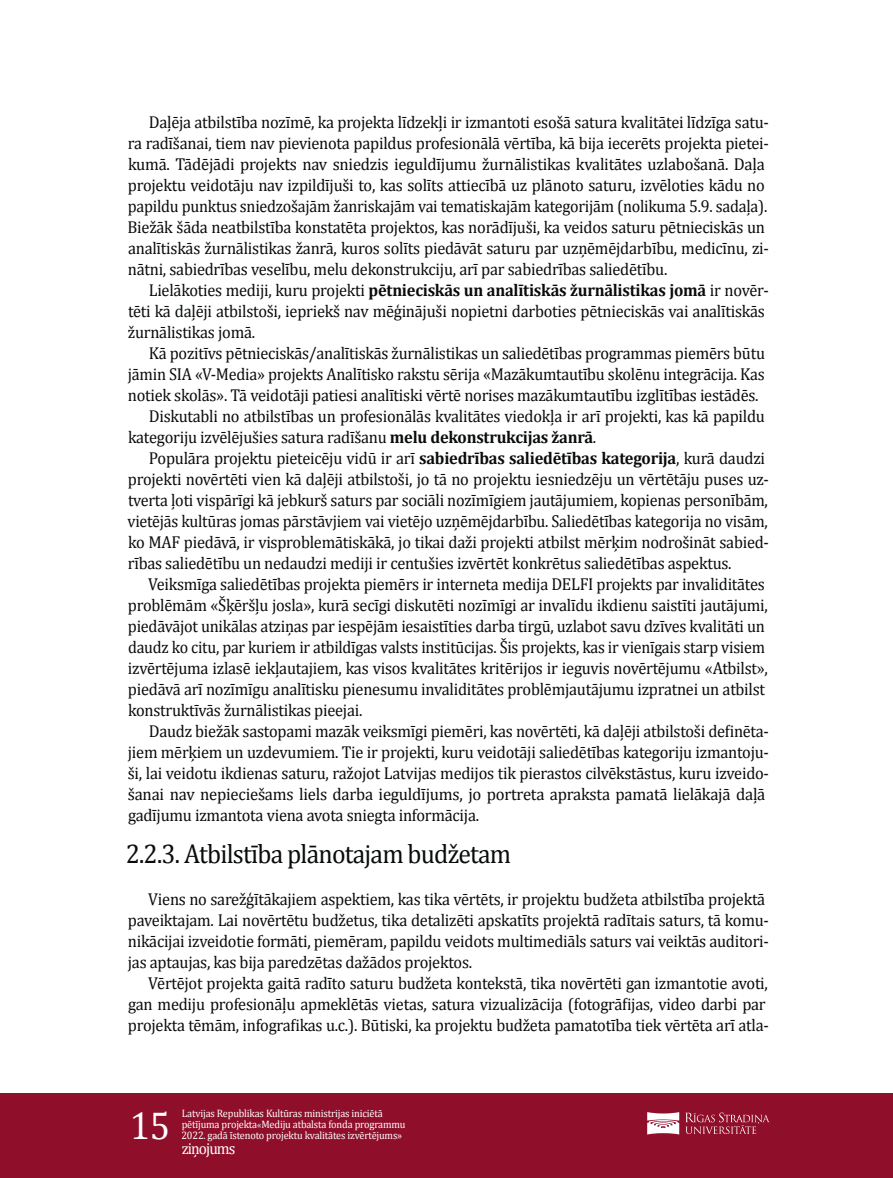
<style>
.page{position:relative;width:893px;height:1178px;background:#fff}
.page>*{position:absolute;margin:0;border:0;box-sizing:border-box;transform-origin:0 0}
.t1{font:39px "Cambria";color:#fff;scale:.95 1}
.ApaksVirsrakstsCambr{font:27px "Cambria";letter-spacing:-.03em;color:#090b0c;scale:.95 1}
.t2{font:17.25px/21px "Cambria";letter-spacing:-.015em;color:#090b0c;scale:.95 1}
.t3{font:17.25px/21px "Cambria";letter-spacing:-.015em;color:#090b0c;text-align:justify;scale:.94 1}
.t4{font:16.2px "Cambria";letter-spacing:-.06em;color:#fff;scale:.95 1}
.t5{font:10.8px/10.8px "Cambria";letter-spacing:-.015em;color:#fff;scale:.95 1}
.s1{font-weight:700}
.s2{font-size:9.45px}
</style>
<div class="page">
<div style="left:0;top:1094px;width:893px;height:84px;background:#8f0e2a"></div>
<svg style="left:647px;top:1112px;width:32px;height:22px"></svg>
<svg style="left:685px;top:1112px;width:85px;height:22px"></svg>
<p class="t2" style="left:128px;top:111px;width:677px;text-indent:21px">Daļēja atbilstība nozīmē, ka projekta līdzekļi ir izmantoti esošā satura kvalitātei līdzīga satu&shy;ra radīšanai, tiem nav pievienota papildus profesionālā vērtība, kā bija iecerēts projekta pietei&shy;kumā. Tādējādi projekts nav sniedzis ieguldījumu žurnālistikas kvalitātes uzlabošanā. Daļa projektu veidotāju nav izpildījuši to, kas solīts attiecībā uz plānoto saturu, izvēloties kādu no papildu punktus sniedzošajām žanriskajām vai tematiskajām kategorijām (nolikuma 5.9. sadaļa).<br>Biežāk šāda neatbilstība konstatēta projektos, kas norādījuši, ka veidos saturu pētnieciskās un analītiskās žurnālistikas žanrā, kuros solīts piedāvāt saturu par uzņēmējdarbību, medicīnu, zi&shy;nātni, sabiedrības veselību, melu dekonstrukciju, arī par sabiedrības saliedētību.</p>
<p class="t2" style="left:128px;top:279px;width:676px;text-indent:21px">Lielākoties mediji, kuru projekti <span class="s1">pētnieciskās un analītiskās žurnālistikas jomā</span> ir novēr&shy;tēti kā daļēji atbilstoši, iepriekš nav mēģinājuši nopietni darboties pētnieciskās vai analītiskās žurnālistikas jomā.</p>
<p class="t3" style="left:128px;top:342px;width:679px;text-indent:21px">Kā pozitīvs pētnieciskās/analītiskās žurnālistikas un saliedētības programmas piemērs būtu jāmin SIA «V-Media» projekts Analītisko rakstu sērija «Mazākumtautību skolēnu integrācija. Kas notiek skolās». Tā veidotāji patiesi analītiski vērtē norises mazākumtautību izglītības iestādēs.</p>
<p class="t2" style="left:128px;top:405px;width:672px;text-indent:21px">Diskutabli no atbilstības un profesionālās kvalitātes viedokļa ir arī projekti, kas kā papildu kategoriju izvēlējušies satura radīšanu <span class="s1">melu dekonstrukcijas žanrā</span>.</p>
<p class="t2" style="left:128px;top:447px;width:677px;text-indent:21px">Populāra projektu pieteicēju vidū ir arī <span class="s1">sabiedrības saliedētības kategorija</span>, kurā daudzi projekti novērtēti vien kā daļēji atbilstoši, jo tā no projektu iesniedzēju un vērtētāju puses uz&shy;tverta ļoti vispārīgi kā jebkurš saturs par sociāli nozīmīgiem jautājumiem, kopienas personībām, vietējās kultūras jomas pārstāvjiem vai vietējo uzņēmējdarbību. Saliedētības kategorija no visām, ko MAF piedāvā, ir visproblemātiskākā, jo tikai daži projekti atbilst mērķim nodrošināt sabied&shy;rības saliedētību un nedaudzi mediji ir centušies izvērtēt konkrētus saliedētības aspektus.</p>
<p class="t2" style="left:128px;top:573px;width:675px;text-indent:20px">Veiksmīga saliedētības projekta piemērs ir interneta medija DELFI projekts par invaliditātes problēmām «Šķēršļu josla», kurā secīgi diskutēti nozīmīgi ar invalīdu ikdienu saistīti jautājumi, piedāvājot unikālas atziņas par iespējām iesaistīties darba tirgū, uzlabot savu dzīves kvalitāti un daudz ko citu, par kuriem ir atbildīgas valsts institūcijas. Šis projekts, kas ir vienīgais starp visiem izvērtējuma izlasē iekļautajiem, kas visos kvalitātes kritērijos ir ieguvis novērtējumu «Atbilst», piedāvā arī nozīmīgu analītisku pienesumu invaliditātes problēmjautājumu izpratnei un atbilst konstruktīvās žurnālistikas pieejai.</p>
<p class="t2" style="left:128px;top:720px;width:677px;text-indent:21px">Daudz biežāk sastopami mazāk veiksmīgi piemēri, kas novērtēti, kā daļēji atbilstoši definēta&shy;jiem mērķiem un uzdevumiem. Tie ir projekti, kuru veidotāji saliedētības kategoriju izmantoju&shy;ši, lai veidotu ikdienas saturu, ražojot Latvijas medijos tik pierastos cilvēkstāstus, kuru izveido&shy;šanai nav nepieciešams liels darba ieguldījums, jo portreta apraksta pamatā lielākajā daļā gadījumu izmantota viena avota sniegta informācija.</p>
<p class="ApaksVirsrakstsCambr" style="left:126px;top:838px;width:407px">2.2.3. Atbilstība plānotajam budžetam</p>
<p class="t2" style="left:128px;top:888px;width:676px;text-indent:20px">Viens no sarežģītākajiem aspektiem, kas tika vērtēts, ir projektu budžeta atbilstība projektā paveiktajam. Lai novērtētu budžetus, tika detalizēti apskatīts projektā radītais saturs, tā komu&shy;nikācijai izveidotie formāti, piemēram, papildu veidots multimediāls saturs vai veiktās auditori&shy;jas aptaujas, kas bija paredzētas dažādos projektos.</p>
<p class="t2" style="left:128px;top:972px;width:676px;text-indent:20px">Vērtējot projekta gaitā radīto saturu budžeta kontekstā, tika novērtēti gan izmantotie avoti, gan mediju profesionāļu apmeklētās vietas, satura vizualizācija (fotogrāfijas, video darbi par projekta tēmām, infografikas u.c.). Būtiski, ka projektu budžeta pamatotība tiek vērtēta arī atla-</p>
<h1 class="t1" style="left:130px;top:1103px;width:44px">15</h1>
<p class="t5" style="left:181px;top:1108px;width:237px">Latvijas Republikas Kultūras ministrijas iniciētā pētījuma projekta<span class="s2">«</span>Mediju atbalsta fonda programmu<br>2022. gadā īstenoto projektu kvalitātes izvērtējums»</p>
<p class="t4" style="left:182px;top:1139px;width:58px">ziņojums</p>
</div>
